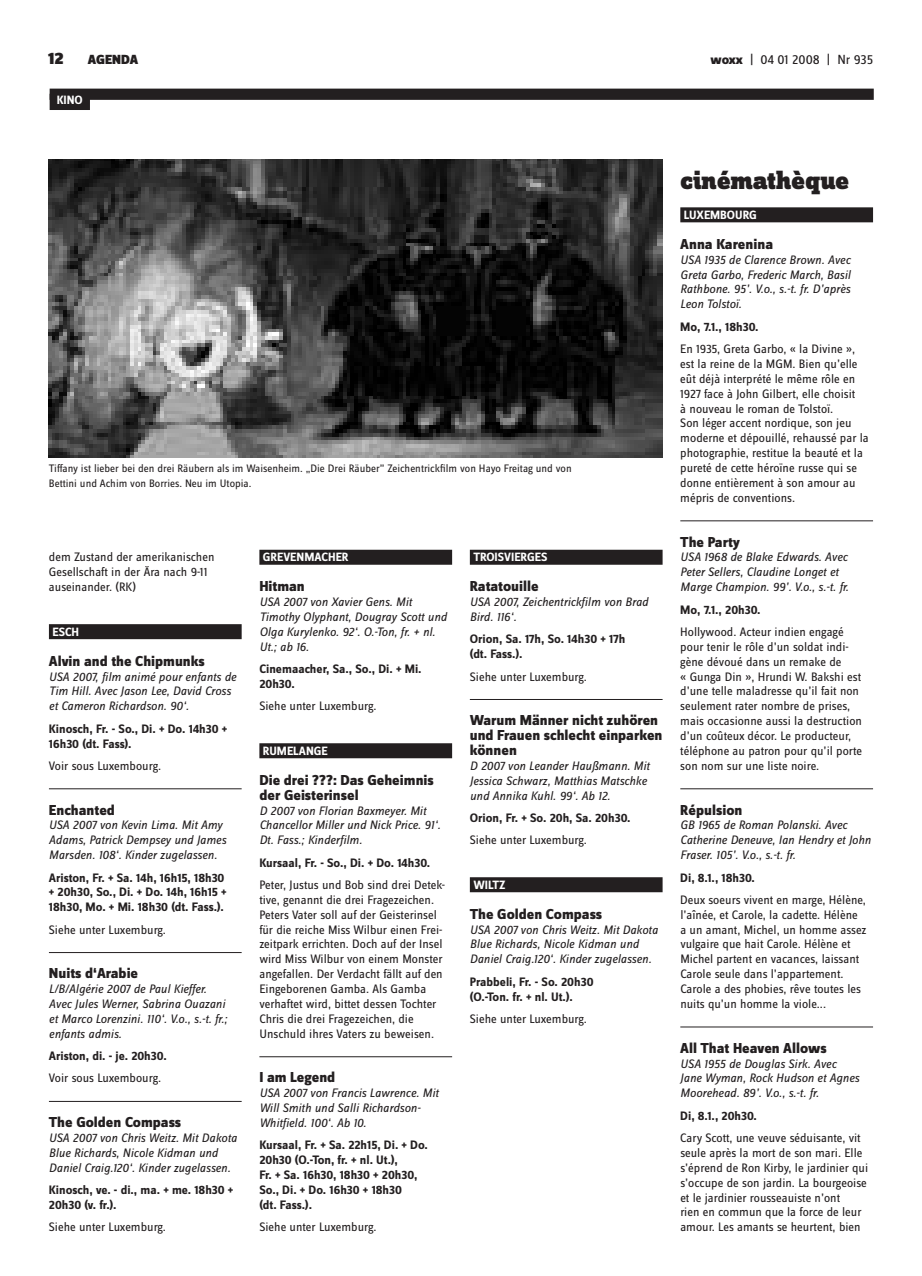
<style>
.page{position:relative;width:922px;height:1276px;background:#fff}
.page>*{position:absolute;margin:0;border:0;box-sizing:border-box;transform-origin:0 0}
.t1{font:900 26.25px "Zine Slab Dis";color:#231f20}
.t2{font:900 17.5px "Zine Sans Dis";color:#231f20}
.t3{font:800 15px/14.9px "Zine Sans Dis";color:#231f20}
.t4{font:13.75px "Zine Sans Dis";letter-spacing:-.005em;color:#231f20}
.t5{font:900 13.75px "Zine Sans Dis";color:#231f20}
.t6{font:12.75px/14.9px "Zine Sans Dis";color:#231f20}
.t7{font:italic 12.75px/14.9px "Zine Sans Dis";color:#231f20}
.t8{font:700 12.75px/14.9px "Zine Sans Dis";color:#231f20}
.t9{font:700 12.5px "Zine Sans Dis";color:#fff}
.t10{font:11.25px/15px "Zine Sans Dis";color:#231f20}
.s1{font-weight:800}
</style>
<div class="page">
<div style="left:49px;top:624px;width:192px;height:15px;background:#231f20"></div>
<hr style="left:49px;top:788px;width:192px;height:1px;background:#231f20">
<hr style="left:49px;top:952px;width:192px;height:1px;background:#231f20">
<hr style="left:49px;top:1101px;width:192px;height:1px;background:#231f20">
<div style="left:50px;top:89px;width:823px;height:11px;background:#231f20"></div>
<div style="left:50px;top:94px;width:40px;height:16px;background:#231f20"></div>
<div style="left:259px;top:550px;width:193px;height:15px;background:#231f20"></div>
<div style="left:259px;top:743px;width:193px;height:15px;background:#231f20"></div>
<hr style="left:259px;top:1056px;width:193px;height:1px;background:#231f20">
<div style="left:469px;top:550px;width:193px;height:15px;background:#231f20"></div>
<hr style="left:469px;top:699px;width:193px;height:1px;background:#231f20">
<div style="left:469px;top:877px;width:193px;height:15px;background:#231f20"></div>
<div style="left:680px;top:207px;width:192px;height:15px;background:#231f20"></div>
<hr style="left:680px;top:520px;width:192px;height:1px;background:#231f20">
<hr style="left:680px;top:788px;width:192px;height:1px;background:#231f20">
<hr style="left:680px;top:1026px;width:192px;height:1px;background:#231f20">
<img style="left:49px;top:159px;width:613px;height:298px">
<h2 class="t2" style="left:48px;top:53px;width:17px">12</h2>
<p class="t5" style="left:88px;top:55px;width:52px">AGENDA</p>
<p class="t4" style="left:710px;top:55px;width:164px"><span class="s1">woxx</span> | 04 01 2008 | Nr 935</p>
<p class="t9" style="left:57px;top:92px;width:28px">KINO</p>
<p class="t10" style="left:49px;top:462px;width:524px">Tiffany ist lieber bei den drei Räubern als im Waisenheim. „Die Drei Räuber” Zeichentrickfilm von Hayo Freitag und von<br>Bettini und Achim von Borries. Neu im Utopia.</p>
<p class="t6" style="left:49px;top:551px;width:167px">dem Zustand der amerikanischen<br>Gesellschaft in der Ära nach 9-11 auseinander. (RK)</p>
<p class="t9" style="left:52px;top:624px;width:28px">ESCH</p>
<p class="t3" style="left:49px;top:654px;width:157px">Alvin and the Chipmunks</p>
<p class="t7" style="left:49px;top:670px;width:189px">USA 2007, film animé pour enfants de<br>Tim Hill. Avec Jason Lee, David Cross et Cameron Richardson. 90‘.</p>
<p class="t8" style="left:49px;top:721px;width:180px">Kinosch, Fr. - So., Di. + Do. 14h30 +<br>16h30 (dt. Fass).</p>
<p class="t6" style="left:49px;top:759px;width:114px">Voir sous Luxembourg.</p>
<p class="t3" style="left:49px;top:803px;width:67px">Enchanted</p>
<p class="t7" style="left:49px;top:819px;width:179px">USA 2007 von Kevin Lima. Mit Amy<br>Adams, Patrick Dempsey und James<br>Marsden. 108‘. Kinder zugelassen.</p>
<p class="t8" style="left:49px;top:869px;width:179px">Ariston, Fr. + Sa. 14h, 16h15, 18h30 + 20h30, So., Di. + Do. 14h, 16h15 +<br>18h30, Mo. + Mi. 18h30 (dt. Fass.).</p>
<p class="t6" style="left:49px;top:923px;width:118px">Siehe unter Luxemburg.</p>
<p class="t3" style="left:49px;top:967px;width:91px">Nuits d‘Arabie</p>
<p class="t7" style="left:49px;top:982px;width:180px">L/B/Algérie 2007 de Paul Kieffer.<br>Avec Jules Werner, Sabrina Ouazani et Marco Lorenzini. 110‘. V.o., s.-t. fr.; enfants admis.</p>
<p class="t8" style="left:49px;top:1048px;width:119px">Ariston, di. - je. 20h30.</p>
<p class="t6" style="left:49px;top:1072px;width:114px">Voir sous Luxembourg.</p>
<p class="t3" style="left:49px;top:1116px;width:134px">The Golden Compass</p>
<p class="t7" style="left:49px;top:1131px;width:189px">USA 2007 von Chris Weitz. Mit Dakota<br>Blue Richards, Nicole Kidman und<br>Daniel Craig.120‘. Kinder zugelassen.</p>
<p class="t8" style="left:49px;top:1182px;width:186px">Kinosch, ve. - di., ma. + me. 18h30 +<br>20h30 (v. fr.).</p>
<p class="t6" style="left:49px;top:1221px;width:118px">Siehe unter Luxemburg.</p>
<p class="t9" style="left:263px;top:550px;width:87px">GREVENMACHER</p>
<p class="t3" style="left:259px;top:580px;width:47px">Hitman</p>
<p class="t7" style="left:259px;top:596px;width:189px">USA 2007 von Xavier Gens. Mit<br>Timothy Olyphant, Dougray Scott und<br>Olga Kurylenko. 92‘. O.-Ton, fr. + nl.<br>Ut.; ab 16.</p>
<p class="t8" style="left:259px;top:661px;width:164px">Cinemaacher, Sa., So., Di. + Mi.<br>20h30.</p>
<p class="t6" style="left:259px;top:700px;width:118px">Siehe unter Luxemburg.</p>
<p class="t9" style="left:263px;top:743px;width:66px">RUMELANGE</p>
<p class="t3" style="left:259px;top:773px;width:176px">Die drei ???: Das Geheimnis der Geisterinsel</p>
<p class="t7" style="left:259px;top:804px;width:183px">D 2007 von Florian Baxmeyer. Mit<br>Chancellor Miller und Nick Price. 91‘.<br>Dt. Fass.; Kinderfilm.</p>
<p class="t8" style="left:259px;top:855px;width:172px">Kursaal, Fr. - So., Di. + Do. 14h30.</p>
<p class="t6" style="left:259px;top:878px;width:187px">Peter, Justus und Bob sind drei Detek&shy;tive, genannt die drei Fragezeichen.<br>Peters Vater soll auf der Geisterinsel für die reiche Miss Wilbur einen Frei&shy;zeitpark errichten. Doch auf der Insel wird Miss Wilbur von einem Monster angefallen. Der Verdacht fällt auf den Eingeborenen Gamba. Als Gamba verhaftet wird, bittet dessen Tochter Chris die drei Fragezeichen, die Unschuld ihres Vaters zu beweisen.</p>
<p class="t3" style="left:259px;top:1071px;width:77px">I am Legend</p>
<p class="t7" style="left:259px;top:1087px;width:181px">USA 2007 von Francis Lawrence. Mit<br>Will Smith und Salli Richardson-<br>Whitfield. 100‘. Ab 10.</p>
<p class="t8" style="left:259px;top:1137px;width:170px">Kursaal, Fr. + Sa. 22h15, Di. + Do.<br>20h30 (O.-Ton, fr. + nl. Ut.),<br>Fr. + Sa. 16h30, 18h30 + 20h30,<br>So., Di. + Do. 16h30 + 18h30<br>(dt. Fass.).</p>
<p class="t6" style="left:259px;top:1221px;width:118px">Siehe unter Luxemburg.</p>
<p class="t9" style="left:473px;top:550px;width:75px">TROISVIERGES</p>
<p class="t3" style="left:469px;top:580px;width:70px">Ratatouille</p>
<p class="t7" style="left:469px;top:596px;width:180px">USA 2007, Zeichentrickfilm von Brad<br>Bird. 116‘.</p>
<p class="t8" style="left:469px;top:631px;width:157px">Orion, Sa. 17h, So. 14h30 + 17h (dt. Fass.).</p>
<p class="t6" style="left:469px;top:670px;width:118px">Siehe unter Luxemburg.</p>
<p class="t3" style="left:469px;top:714px;width:194px">Warum Männer nicht zuhören und Frauen schlecht einparken können</p>
<p class="t7" style="left:469px;top:759px;width:181px">D 2007 von Leander Haußmann. Mit<br>Jessica Schwarz, Matthias Matschke und Annika Kuhl. 99‘. Ab 12.</p>
<p class="t8" style="left:469px;top:810px;width:162px">Orion, Fr. + So. 20h, Sa. 20h30.</p>
<p class="t6" style="left:469px;top:834px;width:118px">Siehe unter Luxemburg.</p>
<p class="t9" style="left:473px;top:877px;width:34px">WILTZ</p>
<p class="t3" style="left:469px;top:907px;width:134px">The Golden Compass</p>
<p class="t7" style="left:469px;top:923px;width:189px">USA 2007 von Chris Weitz. Mit Dakota<br>Blue Richards, Nicole Kidman und<br>Daniel Craig.120‘. Kinder zugelassen.</p>
<p class="t8" style="left:469px;top:974px;width:125px">Prabbeli, Fr. - So. 20h30 (O.-Ton. fr. + nl. Ut.).</p>
<p class="t6" style="left:469px;top:1012px;width:118px">Siehe unter Luxemburg.</p>
<h1 class="t1" style="left:680px;top:167px;width:170px">cinémathèque</h1>
<p class="t9" style="left:683px;top:207px;width:74px">LUXEMBOURG</p>
<p class="t3" style="left:680px;top:238px;width:94px">Anna Karenina</p>
<p class="t7" style="left:680px;top:253px;width:172px;text-align:justify">USA 1935 de Clarence Brown. Avec Greta Garbo, Frederic March, Basil Rathbone. 95’. V.o., s.-t. fr. D’après Leon Tolstoï.</p>
<p class="t8" style="left:680px;top:319px;width:80px">Mo, 7.1., 18h30.</p>
<p class="t6" style="left:680px;top:343px;width:190px">En 1935, Greta Garbo, « la Divine », est la reine de la MGM. Bien qu’elle eût déjà interprété le même rôle en 1927 face à John Gilbert, elle choisit<br>à nouveau le roman de Tolstoï.<br>Son léger accent nordique, son jeu moderne et dépouillé, rehaussé par la photographie, restitue la beauté et la pureté de cette héroïne russe qui se donne entièrement à son amour au mépris de conventions.</p>
<p class="t3" style="left:680px;top:535px;width:61px">The Party</p>
<p class="t7" style="left:680px;top:551px;width:170px">USA 1968 de Blake Edwards. Avec<br>Peter Sellers, Claudine Longet et<br>Marge Champion. 99’. V.o., s.-t. fr.</p>
<p class="t8" style="left:680px;top:602px;width:82px">Mo, 7.1., 20h30.</p>
<p class="t6" style="left:680px;top:625px;width:183px">Hollywood. Acteur indien engagé pour tenir le rôle d’un soldat indi&shy;gène dévoué dans un remake de<br>« Gunga Din », Hrundi W. Bakshi est d’une telle maladresse qu’il fait non seulement rater nombre de prises, mais occasionne aussi la destruction d’un coûteux décor. Le producteur, téléphone au patron pour qu’il porte son nom sur une liste noire.</p>
<p class="t3" style="left:680px;top:803px;width:64px">Répulsion</p>
<p class="t7" style="left:680px;top:819px;width:192px">GB 1965 de Roman Polanski. Avec<br>Catherine Deneuve, Ian Hendry et John<br>Fraser. 105’. V.o., s.-t. fr.</p>
<p class="t8" style="left:680px;top:869px;width:76px">Di, 8.1., 18h30.</p>
<p class="t6" style="left:680px;top:893px;width:188px">Deux soeurs vivent en marge, Hélène, l’aînée, et Carole, la cadette. Hélène a un amant, Michel, un homme assez vulgaire que hait Carole. Hélène et Michel partent en vacances, laissant Carole seule dans l’appartement.<br>Carole a des phobies, rêve toutes les nuits qu’un homme la viole...</p>
<p class="t3" style="left:680px;top:1041px;width:148px">All That Heaven Allows</p>
<p class="t7" style="left:680px;top:1057px;width:180px">USA 1955 de Douglas Sirk. Avec<br>Jane Wyman, Rock Hudson et Agnes<br>Moorehead. 89’. V.o., s.-t. fr.</p>
<p class="t8" style="left:680px;top:1107px;width:78px">Di, 8.1., 20h30.</p>
<p class="t6" style="left:680px;top:1131px;width:189px">Cary Scott, une veuve séduisante, vit seule après la mort de son mari. Elle s’éprend de Ron Kirby, le jardinier qui s’occupe de son jardin. La bourgeoise et le jardinier rousseauiste n’ont<br>rien en commun que la force de leur amour. Les amants se heurtent, bien</p>
</div>
